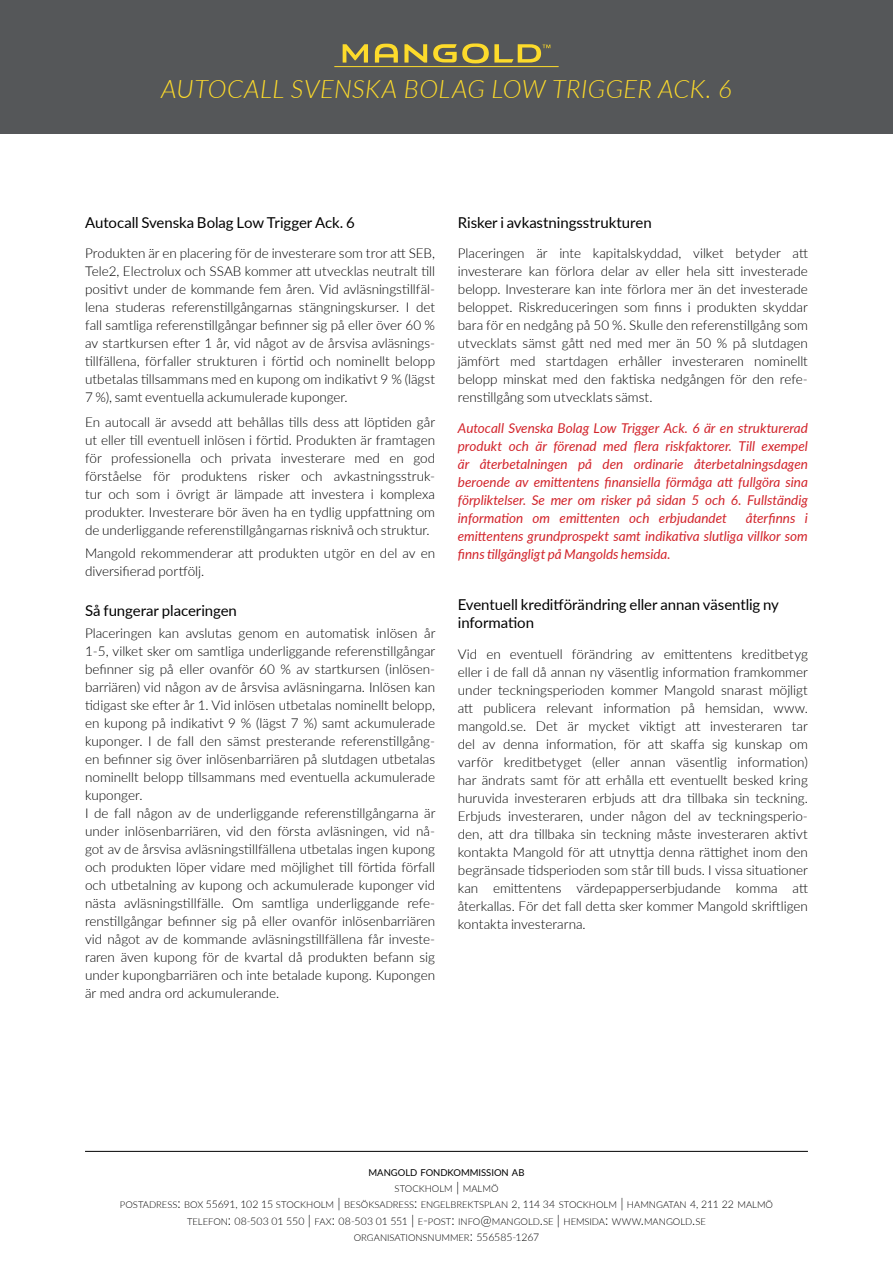
<style>
.page{position:relative;width:893px;height:1263px;background:#fff}
.page>*{position:absolute;margin:0;border:0;box-sizing:border-box;transform-origin:0 0}
.t1{font:italic 300 25.5px "Lato";letter-spacing:.02em;color:#fddb2b}
.t2{font:15px/18px "Lato";letter-spacing:-.005em;color:#000}
.t3{font:300 13.5px/18px "Lato";color:#000;text-align:justify}
.t4{font:italic 13.5px/18px "Lato";color:#d2232a;text-align:justify}
.t5{font:300 9.45px/16.2px "Lato";color:#000;text-align:center}
.s1{font-weight:400}
.s2{font-size:13.5px}
.s3{font-size:10.5px}
</style>
<div class="page">
<div style="left:0;top:0;width:893px;height:134px;background:#555759"></div>
<hr style="left:85px;top:1151px;width:723px;height:1px;background:#000">
<svg style="left:343px;top:44px;width:25px;height:19px"></svg>
<svg style="left:404px;top:44px;width:23px;height:19px"></svg>
<svg style="left:375px;top:44px;width:23px;height:19px"></svg>
<svg style="left:433px;top:43px;width:117px;height:20px"></svg>
<hr style="left:334px;top:66px;width:225px;height:1px;background:#fddb2b">
<h1 class="t1" style="left:161px;top:71px;width:572px">AUTOCALL SVENSKA BOLAG LOW TRIGGER ACK. 6</h1>
<p class="t2" style="left:85px;top:212px;width:271px">Autocall Svenska Bolag Low Trigger Ack. 6</p>
<p class="t3" style="left:85px;top:244px;width:352px">Produkten är en placering för de investerare som tror att SEB, Tele2, Electrolux och SSAB kommer att utvecklas neutralt till positivt under de kommande fem åren. Vid avläsningstillfäl&shy;lena studeras referenstillgångarnas stängningskurser. I det fall samtliga referenstillgångar befinner sig på eller över 60 % av startkursen efter 1 år, vid något av de årsvisa avläsnings&shy;tillfällena, förfaller strukturen i förtid och nominellt belopp utbetalas tillsammans med en kupong om indikativt 9 % (lägst 7 %), samt eventuella ackumulerade kuponger.</p>
<p class="t3" style="left:85px;top:413px;width:352px">En autocall är avsedd att behållas tills dess att löptiden går ut eller till eventuell inlösen i förtid. Produkten är framtagen för professionella och privata investerare med en god förståelse för produktens risker och avkastningsstruk&shy;tur och som i övrigt är lämpade att investera i komplexa produkter. Investerare bör även ha en tydlig uppfattning om de underliggande referenstillgångarnas risknivå och struktur.</p>
<p class="t3" style="left:85px;top:544px;width:352px">Mangold rekommenderar att produkten utgör en del av en diversifierad portfölj.</p>
<p class="t2" style="left:85px;top:600px;width:153px">Så fungerar placeringen</p>
<p class="t3" style="left:85px;top:623px;width:352px;text-align:left">Placeringen kan avslutas genom en automatisk inlösen år 1-5, vilket sker om samtliga underliggande referenstillgångar befinner sig på eller ovanför 60 % av startkursen (inlösen&shy;barriären) vid någon av de årsvisa avläsningarna. Inlösen kan tidigast ske efter år 1. Vid inlösen utbetalas nominellt belopp, en kupong på indikativt 9 % (lägst 7 %) samt ackumulerade kuponger. I de fall den sämst presterande referenstillgång&shy;en befinner sig över inlösenbarriären på slutdagen utbetalas nominellt belopp tillsammans med eventuella ackumulerade kuponger.<br>I de fall någon av de underliggande referenstillgångarna är under inlösenbarriären, vid den första avläsningen, vid nå&shy;got av de årsvisa avläsningstillfällena utbetalas ingen kupong och produkten löper vidare med möjlighet till förtida förfall och utbetalning av kupong och ackumulerade kuponger vid nästa avläsningstillfälle. Om samtliga underliggande refe&shy;renstillgångar befinner sig på eller ovanför inlösenbarriären vid något av de kommande avläsningstillfällena får investe&shy;raren även kupong för de kvartal då produkten befann sig under kupongbarriären och inte betalade kupong. Kupongen är med andra ord ackumulerande.</p>
<p class="t2" style="left:458px;top:212px;width:195px">Risker i avkastningsstrukturen</p>
<p class="t3" style="left:458px;top:244px;width:352px">Placeringen är inte kapitalskyddad, vilket betyder att investerare kan förlora delar av eller hela sitt investerade belopp. Investerare kan inte förlora mer än det investerade beloppet. Riskreduceringen som finns i produkten skyddar bara för en nedgång på 50 %. Skulle den referenstillgång som utvecklats sämst gått ned med mer än 50 % på slutdagen jämfört med startdagen erhåller investeraren nominellt belopp minskat med den faktiska nedgången för den refe&shy;renstillgång som utvecklats sämst.</p>
<p class="t4" style="left:458px;top:419px;width:352px">Autocall Svenska Bolag Low Trigger Ack. 6 är en strukturerad produkt och är förenad med flera riskfaktorer. Till exempel är återbetalningen på den ordinarie återbetalningsdagen beroende av emittentens finansiella förmåga att fullgöra sina förpliktelser. Se mer om risker på sidan 5 och 6. Fullständig information om emittenten och erbjudandet</p>
<p class="t4" style="left:458px;top:508px;width:352px;text-indent:288px">återfinns i emittentens grundprospekt samt indikativa slutliga villkor som finns tillgängligt på Mangolds hemsida.</p>
<p class="t2" style="left:458px;top:595px;width:323px">Eventuell kreditförändring eller annan väsentlig ny information</p>
<p class="t3" style="left:458px;top:645px;width:352px">Vid en eventuell förändring av emittentens kreditbetyg eller i de fall då annan ny väsentlig information framkommer under teckningsperioden kommer Mangold snarast möjligt att publicera relevant information på hemsidan, www. mangold.se. Det är mycket viktigt att investeraren tar del av denna information, för att skaffa sig kunskap om varför kreditbetyget (eller annan väsentlig information) har ändrats samt för att erhålla ett eventuellt besked kring huruvida investeraren erbjuds att dra tillbaka sin teckning.<br>Erbjuds investeraren, under någon del av teckningsperio&shy;den, att dra tillbaka sin teckning måste investeraren aktivt kontakta Mangold för att utnyttja denna rättighet inom den begränsade tidsperioden som står till buds. I vissa situationer kan emittentens värdepapperserbjudande komma att återkallas. För det fall detta sker kommer Mangold skriftligen kontakta investerarna.</p>
<p class="t5" style="left:120px;top:1164px;width:655px"><span class="s1">MANGOLD FONDKOMMISSION AB<br></span>STOCKHOLM <span class="s2">|</span> MALMÖ<br>POSTADRESS<span class="s2">:</span> BOX <span class="s3">55691, 102 15</span> STOCKHOLM <span class="s2">|</span> BESÖKSADRESS<span class="s2">:</span> ENGELBREKTSPLAN <span class="s3">2, 114 34</span> STOCKHOLM <span class="s2">|</span> HAMNGATAN <span class="s3">4, 211 22</span> MALMÖ TELEFON<span class="s2">:</span> <span class="s3">08-503 01 550</span> <span class="s2">|</span> FAX<span class="s2">:</span> <span class="s3">08-503 01 551</span> <span class="s2">|</span> E<span class="s2">-</span>POST<span class="s2">:</span> INFO<span class="s2">@</span>MANGOLD<span class="s2">.</span>SE <span class="s2">|</span> HEMSIDA<span class="s2">:</span> WWW<span class="s2">.</span>MANGOLD<span class="s2">.</span>SE<br>ORGANISATIONSNUMMER<span class="s2">:</span> <span class="s3">556585-1267</span></p>
</div>
